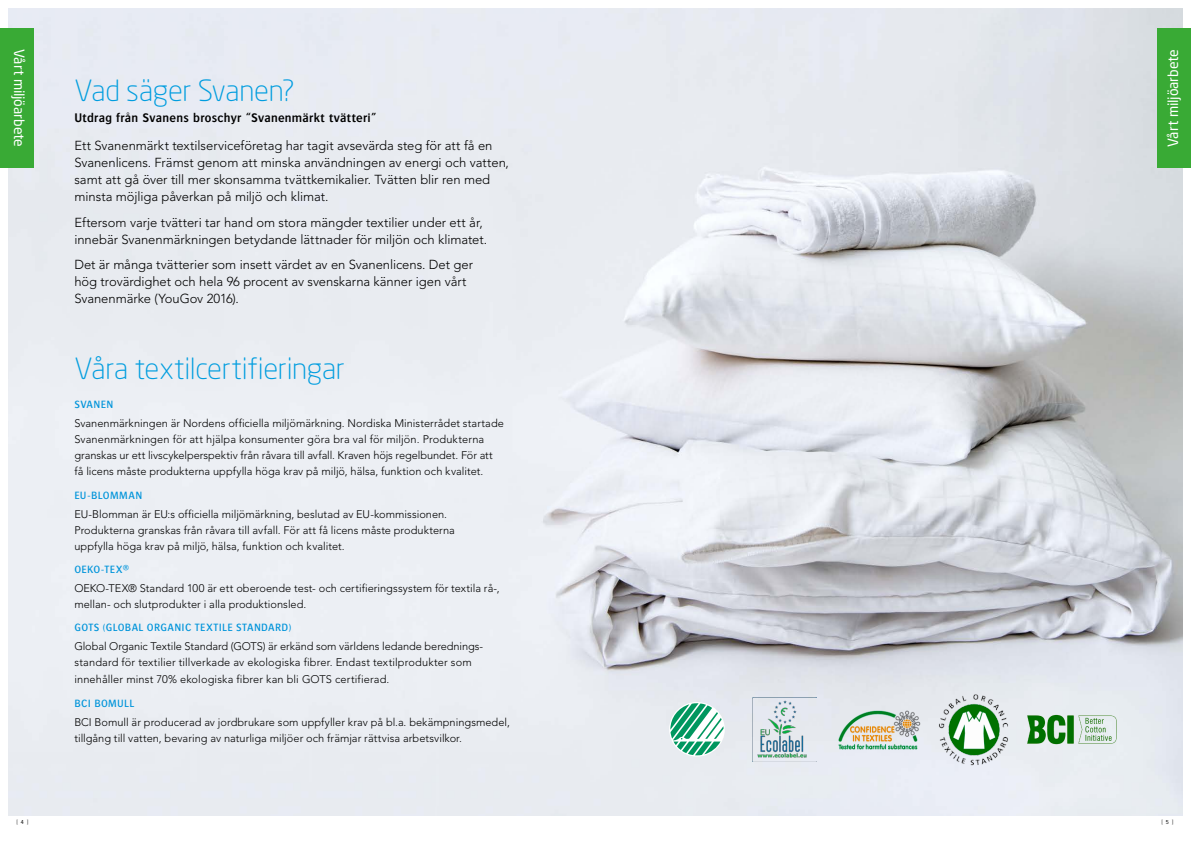
<style>
.page{position:relative;width:1191px;height:842px;background:#fff}
.page>*{position:absolute;margin:0;border:0;box-sizing:border-box;transform-origin:0 0}
.t1{font:300 29px "Neo Sans Std";letter-spacing:-.01em;color:#009ddf}
.t2{font:14px "Neo Sans Std";letter-spacing:-.005em;color:#fff}
.t3{font:300 13px/17px "Avenir LT Std";color:#000}
.t4{font:600 13px "Bosis Std";letter-spacing:.02em;color:#000}
.t5{font:300 11px/16px "Avenir LT Std";letter-spacing:.005em;color:#000}
.t6{font:500 11px "Bosis Std";letter-spacing:.03em;color:#0094da}
.t7{font:300 6px "Bosis Std";color:#000}
</style>
<div class="page">
<img style="left:8px;top:8px;width:1175px;height:808px">
<div style="left:0;top:28px;width:34px;height:140px;background:#39aa35"></div>
<div style="left:1157px;top:28px;width:34px;height:140px;background:#39aa35"></div>
<img style="left:1026px;top:712px;width:91px;height:34px">
<svg style="left:670px;top:703px;width:53px;height:52px"></svg>
<img style="left:938px;top:693px;width:70px;height:72px">
<img style="left:836px;top:708px;width:85px;height:42px">
<img style="left:753px;top:697px;width:64px;height:64px">
<p class="t2" style="left:28px;top:49px;width:100px;rotate:90deg">Vårt miljöarbete</p>
<h1 class="t1" style="left:74px;top:73px;width:222px">Vad säger Svanen?</h1>
<p class="t4" style="left:74px;top:110px;width:303px">Utdrag från Svanens broschyr “Svanenmärkt tvätteri”</p>
<p class="t3" style="left:74px;top:137px;width:436px">Ett Svanenmärkt textilserviceföretag har tagit avsevärda steg för att få en Svanenlicens. Främst genom att minska användningen av energi och vatten, samt att gå över till mer skonsamma tvättkemikalier. Tvätten blir ren med minsta möjliga påverkan på miljö och klimat.</p>
<p class="t3" style="left:74px;top:214px;width:414px">Eftersom varje tvätteri tar hand om stora mängder textilier under ett år, innebär Svanenmärkningen betydande lättnader för miljön och klimatet.</p>
<p class="t3" style="left:74px;top:256px;width:400px">Det är många tvätterier som insett värdet av en Svanenlicens. Det ger hög trovärdighet och hela 96 procent av svenskarna känner igen vårt<br>Svanenmärke (YouGov 2016).</p>
<h1 class="t1" style="left:74px;top:351px;width:272px">Våra textilcertifieringar</h1>
<p class="t6" style="left:74px;top:399px;width:40px">SVANEN</p>
<p class="t5" style="left:74px;top:415px;width:431px">Svanenmärkningen är Nordens officiella miljömärkning. Nordiska Ministerrådet startade Svanenmärkningen för att hjälpa konsumenter göra bra val för miljön. Produkterna granskas ur ett livscykelperspektiv från råvara till avfall. Kraven höjs regelbundet. För att få licens måste produkterna uppfylla höga krav på miljö, hälsa, funktion och kvalitet.</p>
<p class="t6" style="left:74px;top:489px;width:69px">EU-BLOMMAN</p>
<p class="t5" style="left:74px;top:506px;width:382px">EU-Blomman är EU:s officiella miljömärkning, beslutad av EU-kommissionen.<br>Produkterna granskas från råvara till avfall. För att få licens måste produkterna uppfylla höga krav på miljö, hälsa, funktion och kvalitet.</p>
<p class="t6" style="left:74px;top:563px;width:56px">OEKO-TEX®</p>
<p class="t5" style="left:74px;top:580px;width:427px">OEKO-TEX® Standard 100 är ett oberoende test- och certifieringssystem för textila rå-, mellan- och slutprodukter i alla produktionsled.</p>
<p class="t6" style="left:74px;top:622px;width:218px">GOTS (GLOBAL ORGANIC TEXTILE STANDARD)</p>
<p class="t5" style="left:74px;top:638px;width:410px">Global Organic Textile Standard (GOTS) är erkänd som världens ledande berednings&shy;standard för textilier tillverkade av ekologiska fibrer. Endast textilprodukter som</p>
<p class="t5" style="left:74px;top:671px;width:316px">innehåller minst 70% ekologiska fibrer kan bli GOTS certifierad.</p>
<p class="t6" style="left:74px;top:697px;width:61px">BCI BOMULL</p>
<p class="t5" style="left:74px;top:714px;width:437px">BCI Bomull är producerad av jordbrukare som uppfyller krav på bl.a. bekämpningsmedel, tillgång till vatten, bevaring av naturliga miljöer och främjar rättvisa arbetsvilkor.</p>
<p class="t2" style="left:1164px;top:147px;width:100px;rotate:-90deg">Vårt miljöarbete</p>
<p class="t7" style="left:17px;top:818px;width:13px">[ 4 ]</p>
<p class="t7" style="left:1161px;top:818px;width:13px">[ 5 ]</p>
</div>
